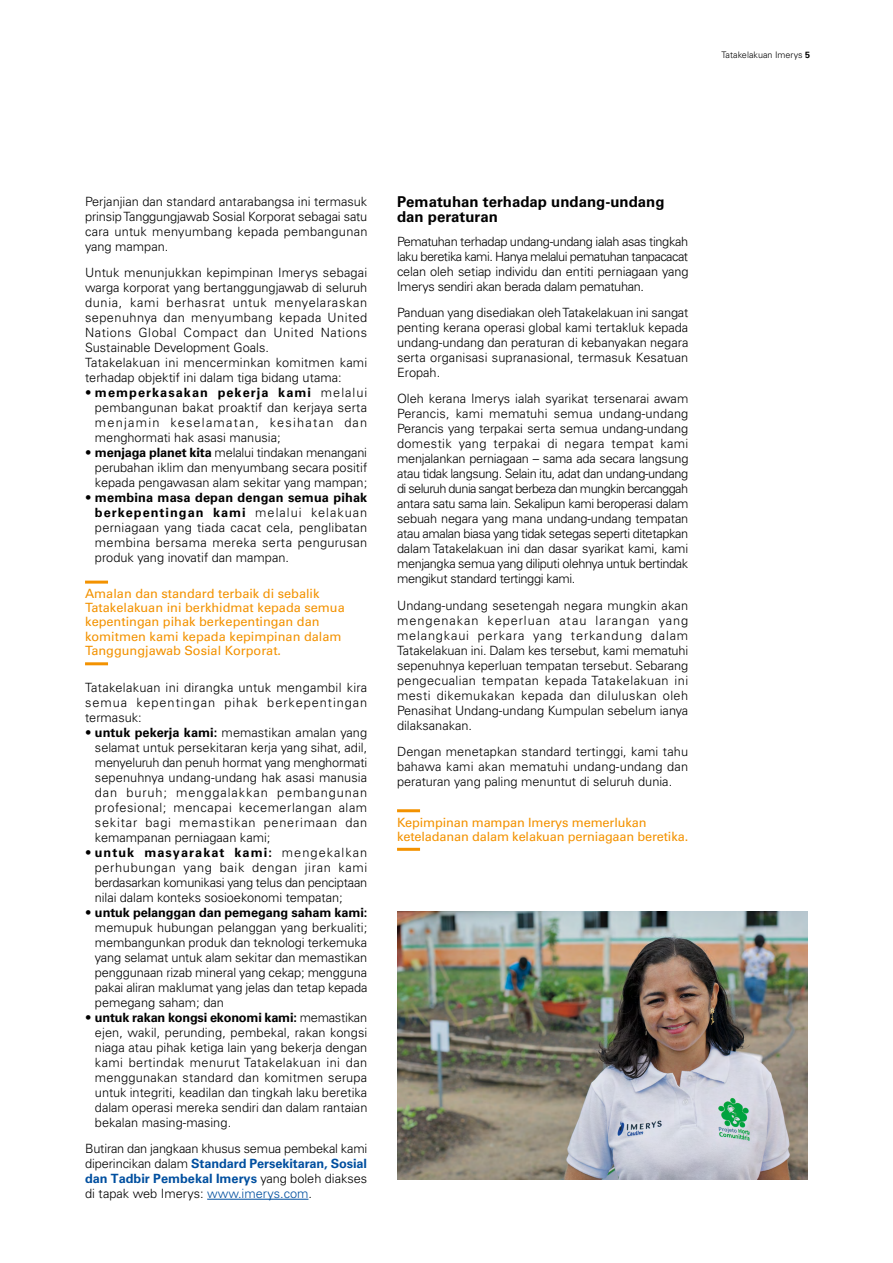
<style>
.page{position:relative;width:893px;height:1263px;background:#fff}
.page>*{position:absolute;margin:0;border:0;box-sizing:border-box;transform-origin:0 0}
.t1{font:700 15px/15px "Univers LT Std";color:#000}
.t2{font:300 12.75px/15px "Univers LT Std";color:#000;text-align:justify}
.t3{font:12.75px/14.2px "Univers LT Std";color:#f39200}
.t4{font:300 9px "Univers LT Std";color:#000}
.s1{font-weight:700}
.s2{font-weight:700;color:#004f9f}
.s3{color:#004f9f}
</style>
<div class="page">
<hr style="left:207px;top:1199px;width:101px;height:1px;background:#004f9f">
<hr style="left:85px;top:581px;width:23px;height:3px;background:#f39200">
<hr style="left:85px;top:662px;width:23px;height:3px;background:#f39200">
<hr style="left:397px;top:809px;width:23px;height:3px;background:#f39200">
<hr style="left:397px;top:848px;width:23px;height:3px;background:#f39200">
<img style="left:397px;top:911px;width:411px;height:268px">
<p class="t4" style="left:721px;top:49px;width:90px">Tatakelakuan Imerys <span class="s1">5</span></p>
<p class="t2" style="left:85px;top:194px;width:284px">Perjanjian dan standard antarabangsa ini termasuk prinsip Tanggungjawab Sosial Korporat sebagai satu cara untuk menyumbang kepada pembangunan yang mampan.</p>
<p class="t2" style="left:85px;top:265px;width:284px;text-align:left">Untuk menunjukkan kepimpinan Imerys sebagai warga korporat yang bertanggungjawab di seluruh dunia, kami berhasrat untuk menyelaraskan sepenuhnya dan menyumbang kepada United Nations Global Compact dan United Nations Sustainable Development Goals.<br>Tatakelakuan ini mencerminkan komitmen kami terhadap objektif ini dalam tiga bidang utama:</p>
<p class="t2" style="left:95px;top:385px;width:274px;text-indent:-10px">• <span class="s1">memperkasakan pekerja kami</span> melalui pembangunan bakat proaktif dan kerjaya serta menjamin keselamatan, kesihatan dan menghormati hak asasi manusia;</p>
<p class="t2" style="left:95px;top:445px;width:274px;text-indent:-10px">• <span class="s1">menjaga planet kita</span> melalui tindakan menangani perubahan iklim dan menyumbang secara positif kepada pengawasan alam sekitar yang mampan;</p>
<p class="t2" style="left:95px;top:490px;width:274px;text-indent:-10px">• <span class="s1">membina masa depan dengan semua pihak berkepentingan kami</span> melalui kelakuan perniagaan yang tiada cacat cela, penglibatan membina bersama mereka serta pengurusan produk yang inovatif dan mampan.</p>
<p class="t3" style="left:85px;top:586px;width:261px">Amalan dan standard terbaik di sebalik Tatakelakuan ini berkhidmat kepada semua kepentingan pihak berkepentingan dan komitmen kami kepada kepimpinan dalam Tanggungjawab Sosial Korporat.</p>
<p class="t2" style="left:85px;top:680px;width:284px">Tatakelakuan ini dirangka untuk mengambil kira semua kepentingan pihak berkepentingan termasuk:</p>
<p class="t2" style="left:95px;top:725px;width:274px;text-indent:-10px">• <span class="s1">untuk pekerja kami:</span> memastikan amalan yang selamat untuk persekitaran kerja yang sihat, adil, menyeluruh dan penuh hormat yang menghormati sepenuhnya undang-undang hak asasi manusia dan buruh; menggalakkan pembangunan profesional; mencapai kecemerlangan alam sekitar bagi memastikan penerimaan dan kemampanan perniagaan kami;</p>
<p class="t2" style="left:95px;top:845px;width:274px;text-indent:-10px">• <span class="s1">untuk masyarakat kami:</span> mengekalkan perhubungan yang baik dengan jiran kami berdasarkan komunikasi yang telus dan penciptaan nilai dalam konteks sosioekonomi tempatan;</p>
<p class="t2" style="left:95px;top:905px;width:274px;text-indent:-10px">• <span class="s1">untuk pelanggan dan pemegang saham kami: </span>memupuk hubungan pelanggan yang berkualiti; membangunkan produk dan teknologi terkemuka yang selamat untuk alam sekitar dan memastikan penggunaan rizab mineral yang cekap; mengguna pakai aliran maklumat yang jelas dan tetap kepada pemegang saham; dan</p>
<p class="t2" style="left:95px;top:1010px;width:274px;text-indent:-10px">• <span class="s1">untuk rakan kongsi ekonomi kami:</span> memastikan ejen, wakil, perunding, pembekal, rakan kongsi niaga atau pihak ketiga lain yang bekerja dengan kami bertindak menurut Tatakelakuan ini dan menggunakan standard dan komitmen serupa untuk integriti, keadilan dan tingkah laku beretika dalam operasi mereka sendiri dan dalam rantaian bekalan masing-masing.</p>
<p class="t2" style="left:85px;top:1141px;width:284px">Butiran dan jangkaan khusus semua pembekal kami diperincikan dalam <span class="s2">Standard Persekitaran, Sosial dan Tadbir Pembekal Imerys</span> yang boleh diakses di tapak web Imerys: <span class="s3">www.imerys.com</span>.</p>
<p class="t1" style="left:397px;top:195px;width:269px">Pematuhan terhadap undang-undang dan peraturan</p>
<p class="t2" style="left:397px;top:234px;width:293px">Pematuhan terhadap undang-undang ialah asas tingkah laku beretika kami. Hanya melalui pematuhan tanpacacat celan oleh setiap individu dan entiti perniagaan yang Imerys sendiri akan berada dalam pematuhan.</p>
<p class="t2" style="left:397px;top:305px;width:293px">Panduan yang disediakan oleh Tatakelakuan ini sangat penting kerana operasi global kami tertakluk kepada undang-undang dan peraturan di kebanyakan negara serta organisasi supranasional, termasuk Kesatuan Eropah.</p>
<p class="t2" style="left:397px;top:391px;width:293px">Oleh kerana Imerys ialah syarikat tersenarai awam Perancis, kami mematuhi semua undang-undang Perancis yang terpakai serta semua undang-undang domestik yang terpakai di negara tempat kami menjalankan perniagaan – sama ada secara langsung atau tidak langsung. Selain itu, adat dan undang-undang di seluruh dunia sangat berbeza dan mungkin bercanggah antara satu sama lain. Sekalipun kami beroperasi dalam sebuah negara yang mana undang-undang tempatan atau amalan biasa yang tidak setegas seperti ditetapkan dalam Tatakelakuan ini dan dasar syarikat kami, kami menjangka semua yang diliputi olehnya untuk bertindak mengikut standard tertinggi kami.</p>
<p class="t2" style="left:397px;top:598px;width:293px">Undang-undang sesetengah negara mungkin akan mengenakan keperluan atau larangan yang melangkaui perkara yang terkandung dalam Tatakelakuan ini. Dalam kes tersebut, kami mematuhi sepenuhnya keperluan tempatan tersebut. Sebarang pengecualian tempatan kepada Tatakelakuan ini mesti dikemukakan kepada dan diluluskan oleh Penasihat Undang-undang Kumpulan sebelum ianya dilaksanakan.</p>
<p class="t2" style="left:397px;top:744px;width:293px">Dengan menetapkan standard tertinggi, kami tahu bahawa kami akan mematuhi undang-undang dan peraturan yang paling menuntut di seluruh dunia.</p>
<p class="t3" style="left:397px;top:815px;width:293px">Kepimpinan mampan Imerys memerlukan keteladanan dalam kelakuan perniagaan beretika.</p>
</div>
